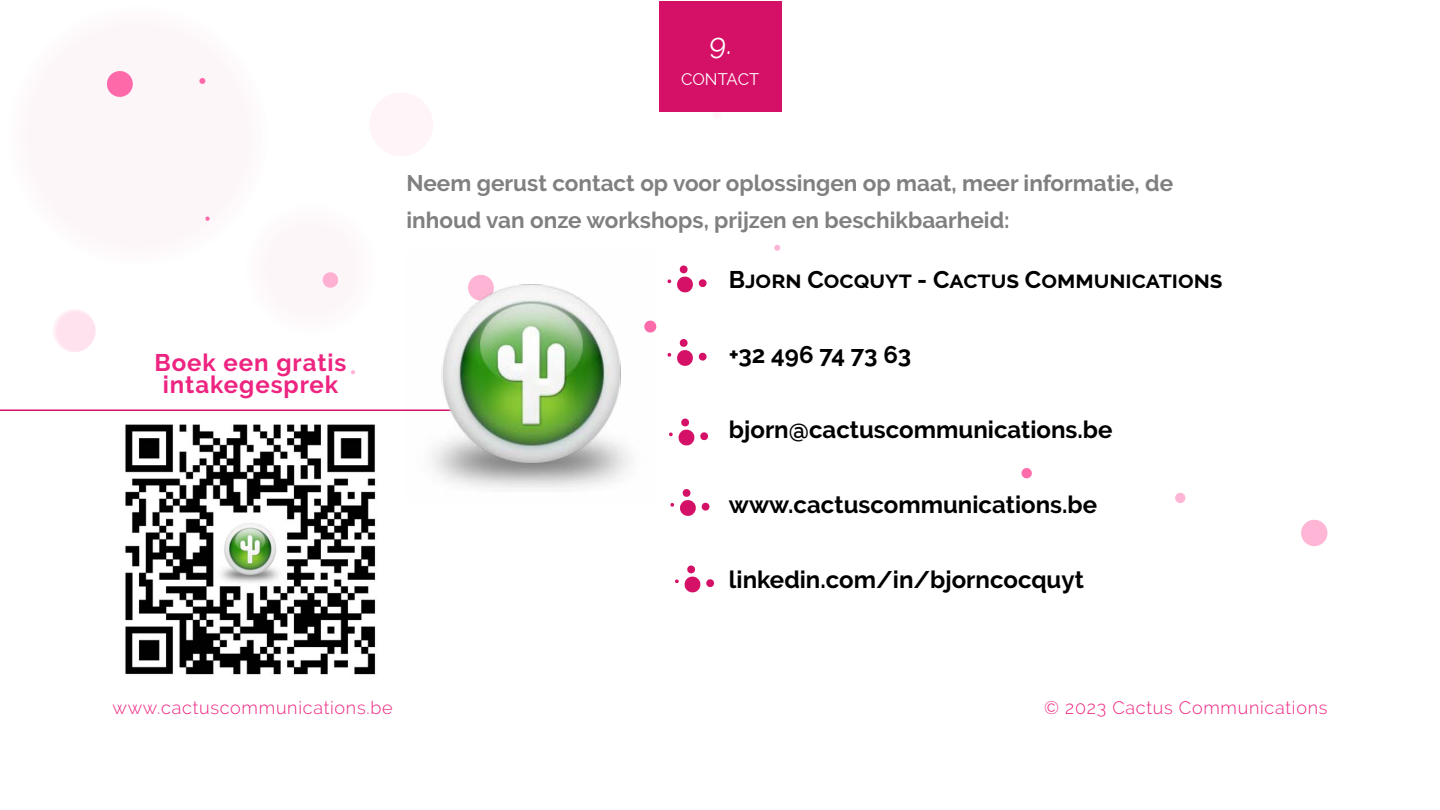
<style>
.page{position:relative;width:1440px;height:810px;background:#fff}
.page>*{position:absolute;margin:0;border:0;box-sizing:border-box;transform-origin:0 0}
.t1{font:28.5px "Raleway";color:#fff}
.t2{font:700 24px "Raleway";color:#000}
.t3{font:700 24px/22.6px "Raleway";letter-spacing:.04em;color:#ed2480;text-align:center}
.t4{font:700 22.5px/37.5px "Raleway";color:#808080}
.t5{font:300 18px "Raleway";letter-spacing:.04em;color:#ed2480}
.t6{font:16.5px "Raleway";letter-spacing:-.005em;color:#fff}
</style>
<div class="page">
<svg style="left:322px;top:272px;width:17px;height:16px"></svg>
<svg style="left:1301px;top:519px;width:27px;height:27px"></svg>
<svg style="left:54px;top:310px;width:42px;height:42px"></svg>
<svg style="left:106px;top:71px;width:27px;height:26px"></svg>
<svg style="left:205px;top:216px;width:5px;height:5px"></svg>
<svg style="left:351px;top:370px;width:4px;height:5px"></svg>
<svg style="left:711px;top:111px;width:12px;height:6px"></svg>
<svg style="left:1175px;top:492px;width:11px;height:11px"></svg>
<svg style="left:774px;top:244px;width:7px;height:7px"></svg>
<svg style="left:1021px;top:468px;width:11px;height:11px"></svg>
<svg style="left:199px;top:78px;width:7px;height:6px"></svg>
<svg style="left:667px;top:265px;width:40px;height:28px"></svg>
<svg style="left:667px;top:339px;width:40px;height:27px"></svg>
<svg style="left:669px;top:418px;width:40px;height:28px"></svg>
<svg style="left:670px;top:489px;width:40px;height:27px"></svg>
<svg style="left:675px;top:565px;width:40px;height:28px"></svg>
<img style="left:125px;top:424px;width:251px;height:251px">
<hr style="left:0;top:410px;width:565px;height:1px;background:#d51067">
<img style="left:405px;top:274px;width:252px;height:214px">
<div style="left:659px;top:1px;width:122px;height:110px;background:#d51067"></div>
<p class="t1" style="left:709px;top:28px;width:27px">9.</p>
<p class="t6" style="left:681px;top:69px;width:79px">CONTACT</p>
<p class="t4" style="left:406px;top:164px;width:768px">Neem gerust contact op voor oplossingen op maat, meer informatie, de inhoud van onze workshops, prijzen en beschikbaarheid:</p>
<p class="t3" style="left:154px;top:351px;width:194px">Boek een gratis intakegesprek</p>
<p class="t2" style="left:729px;top:266px;width:495px">Bjorn Cocquyt - Cactus Communications</p>
<p class="t2" style="left:729px;top:341px;width:184px">+32 496 74 73 63</p>
<p class="t2" style="left:729px;top:416px;width:385px">bjorn@cactuscommunications.be</p>
<p class="t2" style="left:729px;top:491px;width:370px">www.cactuscommunications.be</p>
<p class="t2" style="left:729px;top:566px;width:356px">linkedin.com/in/bjorncocquyt</p>
<p class="t5" style="left:112px;top:698px;width:282px">www.cactuscommunications.be</p>
<p class="t5" style="left:1044px;top:698px;width:285px">© 2023 Cactus Communications</p>
</div>
